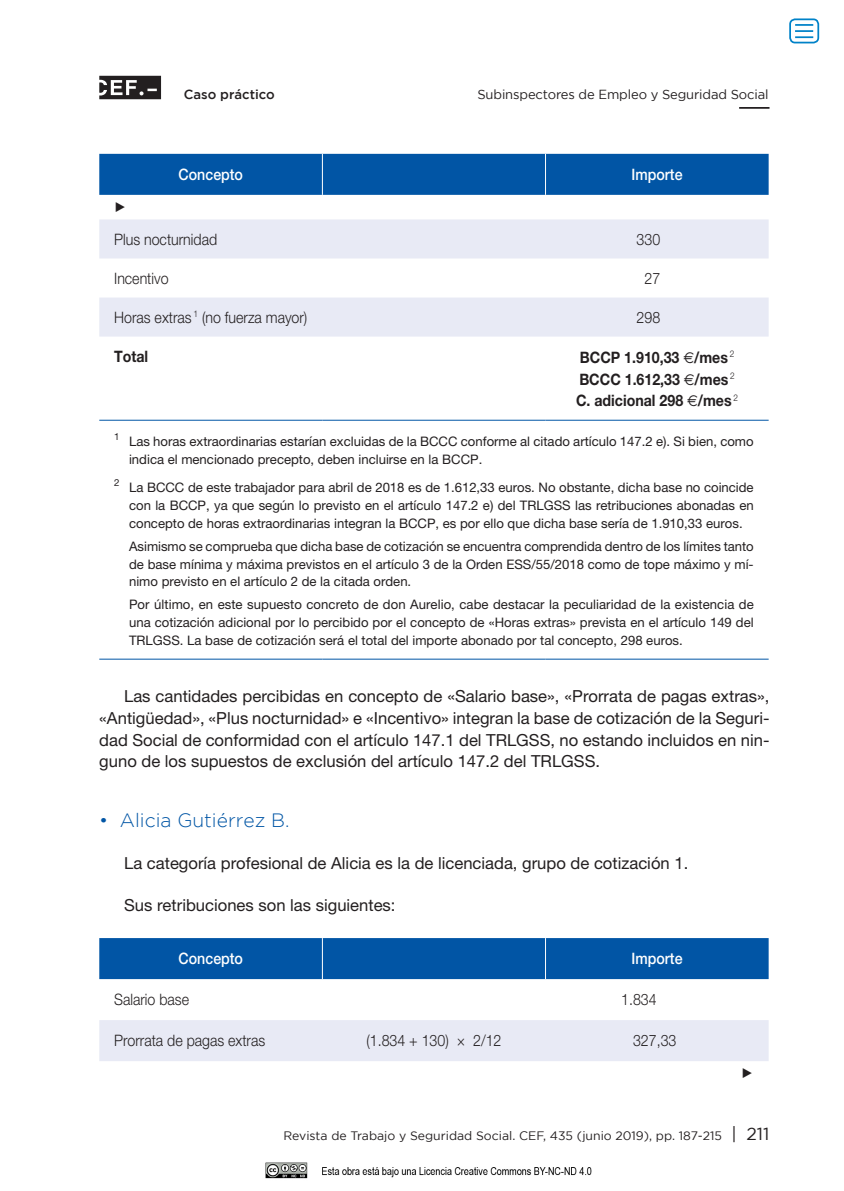
<style>
.page{position:relative;width:844px;height:1191px;background:#fff}
.page>*{position:absolute;margin:0;border:0;box-sizing:border-box;transform-origin:0 0}
.t1{font:300 19.25px "Gotham";color:#0155a5}
.t2{font:16.62px/21.9px "Helvetica Neue LT Std";color:#231f20;text-align:justify}
.t3{font:300 15.75px "Helvetica Neue LT Std";color:#231f20;scale:.9 1}
.t4{font:700 15.75px/21.9px "Helvetica Neue LT Std";color:#231f20;scale:.9 1}
.t5{font:500 15.75px "Helvetica Neue LT Std";color:#fff;scale:.9 1}
.t6{font:14px "Times New Roman";color:#231f20;scale:.9 1}
.t7{font:13.12px/18px "Helvetica Neue LT Std";color:#231f20;text-align:justify}
.t8{font:13.12px "Gotham";letter-spacing:-.01em;color:#231f20}
.t9{font:500 13.12px "Gotham";color:#231f20}
.t10{font:12.25px "Gotham";color:#231f20}
.s1{font-size:17.5px}
</style>
<div class="page">
<img style="left:265px;top:1162px;width:327px;height:17px">
<svg style="left:99px;top:76px;width:62px;height:23px"></svg>
<hr style="left:739px;top:107px;width:30px;height:2px;background:#231f20">
<div style="left:99px;top:154px;width:669px;height:41px;background:#0155a5"></div>
<svg style="left:99px;top:219px;width:669px;height:117px;fill:#e8eaf5"></svg>
<hr style="left:322px;top:154px;width:1px;height:41px;background:#fff">
<hr style="left:545px;top:154px;width:1px;height:41px;background:#fff">
<hr style="left:99px;top:420px;width:223px;height:1px;background:#0155a5">
<hr style="left:322px;top:420px;width:223px;height:1px;background:#0155a5">
<hr style="left:545px;top:420px;width:223px;height:1px;background:#0155a5">
<hr style="left:99px;top:658px;width:223px;height:1px;background:#0155a5">
<hr style="left:322px;top:658px;width:223px;height:1px;background:#0155a5">
<hr style="left:545px;top:658px;width:223px;height:1px;background:#0155a5">
<div style="left:99px;top:938px;width:669px;height:41px;background:#0155a5"></div>
<div style="left:99px;top:1020px;width:669px;height:41px;background:#e8eaf5"></div>
<hr style="left:322px;top:938px;width:1px;height:41px;background:#fff">
<hr style="left:545px;top:938px;width:1px;height:41px;background:#fff">
<div style="left:789px;top:18px;width:30px;height:25px;border:2px solid #0082c8;border-radius:5px"></div>
<svg style="left:795px;top:24px;width:18px;height:14px"></svg>
<p class="t9" style="left:184px;top:87px;width:92px">Caso práctico</p>
<p class="t8" style="left:477px;top:87px;width:292px">Subinspectores de Empleo y Seguridad Social</p>
<p class="t5" style="left:179px;top:165px;width:73px">Concepto</p>
<p class="t5" style="left:631px;top:165px;width:58px">Importe</p>
<p class="t6" style="left:114px;top:197px;width:15px">►</p>
<p class="t3" style="left:114px;top:229px;width:116px">Plus nocturnidad</p>
<p class="t3" style="left:636px;top:229px;width:28px">330</p>
<p class="t3" style="left:114px;top:268px;width:62px">Incentivo</p>
<p class="t3" style="left:644px;top:268px;width:19px">27</p>
<p class="t3" style="left:114px;top:307px;width:216px">Horas extras <sup>1</sup> (no fuerza mayor)</p>
<p class="t3" style="left:636px;top:307px;width:28px">298</p>
<p class="t4" style="left:114px;top:345px;width:39px">Total</p>
<p class="t4" style="left:576px;top:346px;width:181px">BCCP 1.910,33 /mes <sup>2<br></sup>BCCC 1.612,33 /mes <sup>2<br></sup>C. adicional 298 /mes <sup>2</sup></p>
<p class="t7" style="left:129px;top:432px;width:626px;text-indent:-15px"><sup>1</sup> Las horas extraordinarias estarían excluidas de la BCCC conforme al citado artículo 147.2 e). Si bien, como indica el mencionado precepto, deben incluirse en la BCCP.</p>
<p class="t7" style="left:129px;top:478px;width:626px;text-indent:-15px"><sup>2</sup> La BCCC de este trabajador para abril de 2018 es de 1.612,33 euros. No obstante, dicha base no coincide con la BCCP, ya que según lo previsto en el artículo 147.2 e) del TRLGSS las retribuciones abonadas en concepto de horas extraordinarias integran la BCCP, es por ello que dicha base sería de 1.910,33 euros.</p>
<p class="t7" style="left:129px;top:537px;width:626px">Asimismo se comprueba que dicha base de cotización se encuentra comprendida dentro de los límites tanto de base mínima y máxima previstos en el artículo 3 de la Orden ESS/55/2018 como de tope máximo y mí&shy;nimo previsto en el artículo 2 de la citada orden.</p>
<p class="t7" style="left:129px;top:595px;width:626px">Por último, en este supuesto concreto de don Aurelio, cabe destacar la peculiaridad de la existencia de una cotización adicional por lo percibido por el concepto de «Horas extras» prevista en el artículo 149 del TRLGSS. La base de cotización será el total del importe abonado por tal concepto, 298 euros.</p>
<p class="t2" style="left:99px;top:684px;width:671px;text-indent:25px">Las cantidades percibidas en concepto de «Salario base», «Prorrata de pagas extras», «Antigüedad», «Plus nocturnidad» e «Incentivo» integran la base de cotización de la Seguri&shy;dad Social de conformidad con el artículo 147.1 del TRLGSS, no estando incluidos en nin&shy;guno de los supuestos de exclusión del artículo 147.2 del TRLGSS.</p>
<h1 class="t1" style="left:99px;top:809px;width:192px">• Alicia Gutiérrez B.</h1>
<p class="t2" style="left:124px;top:852px;width:565px">La categoría profesional de Alicia es la de licenciada, grupo de cotización 1.</p>
<p class="t2" style="left:124px;top:894px;width:273px">Sus retribuciones son las siguientes:</p>
<p class="t5" style="left:179px;top:949px;width:73px">Concepto</p>
<p class="t5" style="left:631px;top:949px;width:58px">Importe</p>
<p class="t3" style="left:114px;top:990px;width:85px">Salario base</p>
<p class="t3" style="left:621px;top:990px;width:41px">1.834</p>
<p class="t3" style="left:114px;top:1031px;width:169px">Prorrata de pagas extras</p>
<p class="t3" style="left:366px;top:1031px;width:151px">(1.834 + 130) × 2/12</p>
<p class="t3" style="left:633px;top:1031px;width:50px">327,33</p>
<p class="t6" style="left:741px;top:1063px;width:15px">►</p>
<p class="t10" style="left:283px;top:1128px;width:487px">Revista de Trabajo y Seguridad Social. CEF, 435 (junio 2019), pp. 187-215 <span class="s1">| 211</span></p>
</div>
